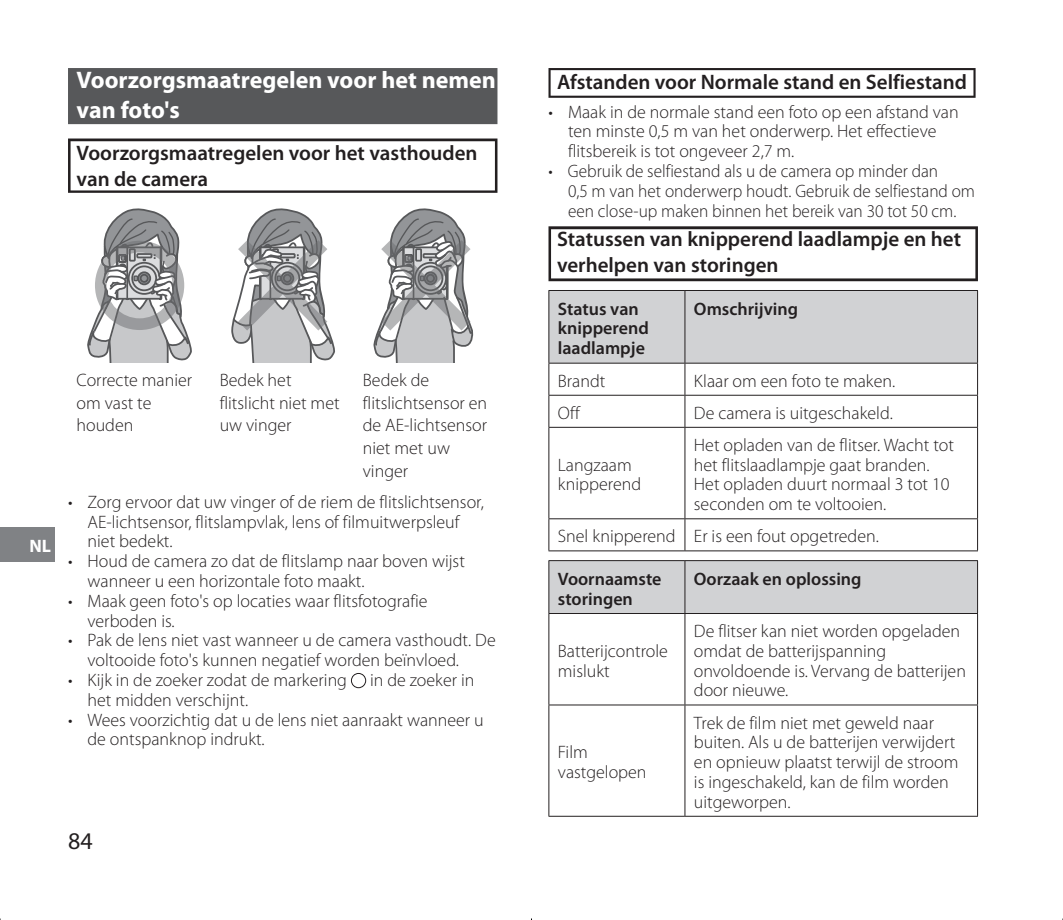
<style>
.page{position:relative;width:1063px;height:920px;background:#fff}
.page>*{position:absolute;margin:0;border:0;box-sizing:border-box;transform-origin:0 0}
.t1{font:700 24px/30px "Myriad Pro";color:#fff}
.t2{font:24px "Myriad Pro";color:#231f20}
.t3{font:600 21px/26.4px "Myriad Pro";color:#231f20}
.t4{font:300 18px/19.8px "Myriad Pro";color:#231f20}
.t5{font:300 18px/19.8px "Myriad Pro";color:#231f20;scale:.96 1}
.t6{font:600 18px/19.8px "Myriad Pro";color:#231f20}
.t7{font:700 18px "Myriad Pro";color:#fff}
</style>
<div class="page">
<div style="left:0;top:527px;width:55px;height:34px;background:#808285"></div>
<div style="left:68px;top:68px;width:429px;height:56px;background:#57585a"></div>
<svg style="left:68px;top:139px;width:429px;height:54px;background:#3d3a3b"></svg>
<div style="left:71px;top:141px;width:424px;height:49px;background:#fff"></div>
<svg style="left:87px;top:208px;width:105px;height:155px"></svg>
<svg style="left:231px;top:208px;width:104px;height:155px"></svg>
<svg style="left:374px;top:208px;width:100px;height:155px"></svg>
<div style="left:351px;top:673px;width:15px;height:15px;border:1px solid #231f20;border-radius:50%"></div>
<div style="left:549px;top:68px;width:427px;height:30px;background:#231f20"></div>
<div style="left:551px;top:70px;width:422px;height:26px;background:#fff"></div>
<svg style="left:549px;top:226px;width:429px;height:55px;background:#3e3a3b"></svg>
<div style="left:551px;top:229px;width:424px;height:49px;background:#fff"></div>
<div style="left:549px;top:291px;width:428px;height:72px;background:#d1d2d4"></div>
<hr style="left:549px;top:290px;width:136px;height:1px;background:#231f20">
<hr style="left:548px;top:291px;width:1px;height:72px;background:#231f20">
<hr style="left:685px;top:290px;width:293px;height:1px;background:#231f20">
<hr style="left:684px;top:291px;width:1px;height:72px;background:#231f20">
<hr style="left:977px;top:291px;width:1px;height:72px;background:#231f20">
<hr style="left:549px;top:363px;width:136px;height:1px;background:#231f20">
<hr style="left:548px;top:364px;width:1px;height:31px;background:#231f20">
<hr style="left:548px;top:396px;width:1px;height:31px;background:#231f20">
<hr style="left:685px;top:363px;width:293px;height:1px;background:#231f20">
<hr style="left:684px;top:364px;width:1px;height:31px;background:#231f20">
<hr style="left:977px;top:364px;width:1px;height:31px;background:#231f20">
<hr style="left:684px;top:396px;width:1px;height:31px;background:#231f20">
<hr style="left:977px;top:396px;width:1px;height:31px;background:#231f20">
<hr style="left:549px;top:395px;width:136px;height:1px;background:#231f20">
<hr style="left:549px;top:427px;width:136px;height:1px;background:#231f20">
<hr style="left:548px;top:428px;width:1px;height:90px;background:#231f20">
<hr style="left:685px;top:395px;width:293px;height:1px;background:#231f20">
<hr style="left:685px;top:427px;width:293px;height:1px;background:#231f20">
<hr style="left:684px;top:428px;width:1px;height:90px;background:#231f20">
<hr style="left:977px;top:428px;width:1px;height:90px;background:#231f20">
<hr style="left:549px;top:518px;width:136px;height:1px;background:#231f20">
<hr style="left:548px;top:519px;width:1px;height:31px;background:#231f20">
<hr style="left:549px;top:550px;width:136px;height:1px;background:#231f20">
<hr style="left:685px;top:518px;width:293px;height:1px;background:#231f20">
<hr style="left:684px;top:519px;width:1px;height:31px;background:#231f20">
<hr style="left:977px;top:519px;width:1px;height:31px;background:#231f20">
<hr style="left:685px;top:550px;width:293px;height:1px;background:#231f20">
<div style="left:549px;top:561px;width:428px;height:52px;background:#d1d2d4"></div>
<hr style="left:549px;top:560px;width:136px;height:1px;background:#231f20">
<hr style="left:548px;top:561px;width:1px;height:52px;background:#231f20">
<hr style="left:685px;top:560px;width:293px;height:1px;background:#231f20">
<hr style="left:684px;top:561px;width:1px;height:52px;background:#231f20">
<hr style="left:977px;top:561px;width:1px;height:52px;background:#231f20">
<hr style="left:549px;top:613px;width:136px;height:1px;background:#231f20">
<hr style="left:548px;top:614px;width:1px;height:91px;background:#231f20">
<hr style="left:685px;top:613px;width:293px;height:1px;background:#231f20">
<hr style="left:684px;top:614px;width:1px;height:91px;background:#231f20">
<hr style="left:977px;top:614px;width:1px;height:91px;background:#231f20">
<hr style="left:549px;top:704px;width:136px;height:1px;background:#231f20">
<hr style="left:548px;top:705px;width:1px;height:111px;background:#231f20">
<hr style="left:549px;top:816px;width:136px;height:1px;background:#231f20">
<hr style="left:685px;top:704px;width:293px;height:1px;background:#231f20">
<hr style="left:684px;top:705px;width:1px;height:111px;background:#231f20">
<hr style="left:977px;top:705px;width:1px;height:111px;background:#231f20">
<hr style="left:685px;top:816px;width:293px;height:1px;background:#231f20">
<h1 class="t1" style="left:77px;top:64px;width:421px">Voorzorgsmaatregelen voor het nemen van foto's</h1>
<p class="t3" style="left:77px;top:139px;width:403px">Voorzorgsmaatregelen voor het vasthouden van de camera</p>
<p class="t7" style="left:29px;top:534px;width:23px">NL</p>
<p class="t4" style="left:77px;top:369px;width:117px;line-height:22.5px">Correcte manier om vast te houden</p>
<p class="t4" style="left:220px;top:369px;width:122px;line-height:22.5px">Bedek het flitslicht niet met uw vinger</p>
<p class="t4" style="left:363px;top:369px;width:126px;line-height:22.5px">Bedek de flitslichtsensor en de AE-lichtsensor niet met uw vinger</p>
<p class="t4" style="left:88px;top:492px;width:398px;text-indent:-19px">• Zorg ervoor dat uw vinger of de riem de flitslichtsensor,<br>AE-lichtsensor, flitslampvlak, lens of filmuitwerpsleuf niet bedekt.</p>
<p class="t4" style="left:88px;top:551px;width:379px;text-indent:-19px">• Houd de camera zo dat de flitslamp naar boven wijst wanneer u een horizontale foto maakt.</p>
<p class="t4" style="left:88px;top:591px;width:342px;text-indent:-19px">• Maak geen foto's op locaties waar flitsfotografie verboden is.</p>
<p class="t4" style="left:88px;top:630px;width:410px;text-indent:-19px">• Pak de lens niet vast wanneer u de camera vasthoudt. De voltooide foto's kunnen negatief worden beïnvloed.</p>
<p class="t4" style="left:68px;top:670px;width:281px">• Kijk in de zoeker zodat de markering</p>
<p class="t4" style="left:370px;top:670px;width:106px">in de zoeker in</p>
<p class="t4" style="left:88px;top:690px;width:162px">het midden verschijnt.</p>
<p class="t4" style="left:88px;top:709px;width:398px;text-indent:-19px">• Wees voorzichtig dat u de lens niet aanraakt wanneer u de ontspanknop indrukt.</p>
<h1 class="t2" style="left:68px;top:826px;width:26px">84</h1>
<p class="t3" style="left:557px;top:68px;width:412px">Afstanden voor Normale stand en Selfiestand</p>
<p class="t4" style="left:568px;top:102px;width:392px;text-indent:-19px">• Maak in de normale stand een foto op een afstand van ten minste 0,5 m van het onderwerp. Het effectieve flitsbereik is tot ongeveer 2,7 m.</p>
<p class="t5" style="left:568px;top:161px;width:426px;text-indent:-20px">• Gebruik de selfiestand als u de camera op minder dan<br>0,5 m van het onderwerp houdt. Gebruik de selfiestand om een close-up maken binnen het bereik van 30 tot 50 cm.</p>
<p class="t3" style="left:557px;top:225px;width:406px">Statussen van knipperend laadlampje en het verhelpen van storingen</p>
<p class="t6" style="left:558px;top:298px;width:92px">Status van knipperend laadlampje</p>
<p class="t6" style="left:694px;top:298px;width:106px">Omschrijving</p>
<p class="t4" style="left:558px;top:371px;width:49px">Brandt</p>
<p class="t4" style="left:694px;top:371px;width:203px">Klaar om een foto te maken.</p>
<p class="t4" style="left:558px;top:403px;width:23px">Off</p>
<p class="t4" style="left:694px;top:403px;width:200px">De camera is uitgeschakeld.</p>
<p class="t4" style="left:558px;top:455px;width:85px">Langzaam knipperend</p>
<p class="t4" style="left:694px;top:435px;width:261px">Het opladen van de flitser. Wacht tot het flitslaadlampje gaat branden.<br>Het opladen duurt normaal 3 tot 10 seconden om te voltooien.</p>
<p class="t4" style="left:558px;top:526px;width:322px">Snel knipperend Er is een fout opgetreden.</p>
<p class="t6" style="left:558px;top:568px;width:105px">Voornaamste storingen</p>
<p class="t6" style="left:694px;top:568px;width:169px">Oorzaak en oplossing</p>
<p class="t4" style="left:558px;top:641px;width:112px">Batterijcontrole mislukt</p>
<p class="t4" style="left:694px;top:621px;width:274px">De flitser kan niet worden opgeladen omdat de batterijspanning onvoldoende is. Vervang de batterijen door nieuwe.</p>
<p class="t4" style="left:558px;top:742px;width:90px">Film vastgelopen</p>
<p class="t4" style="left:694px;top:712px;width:266px">Trek de film niet met geweld naar buiten. Als u de batterijen verwijdert en opnieuw plaatst terwijl de stroom is ingeschakeld, kan de film worden uitgeworpen.</p>
</div>
